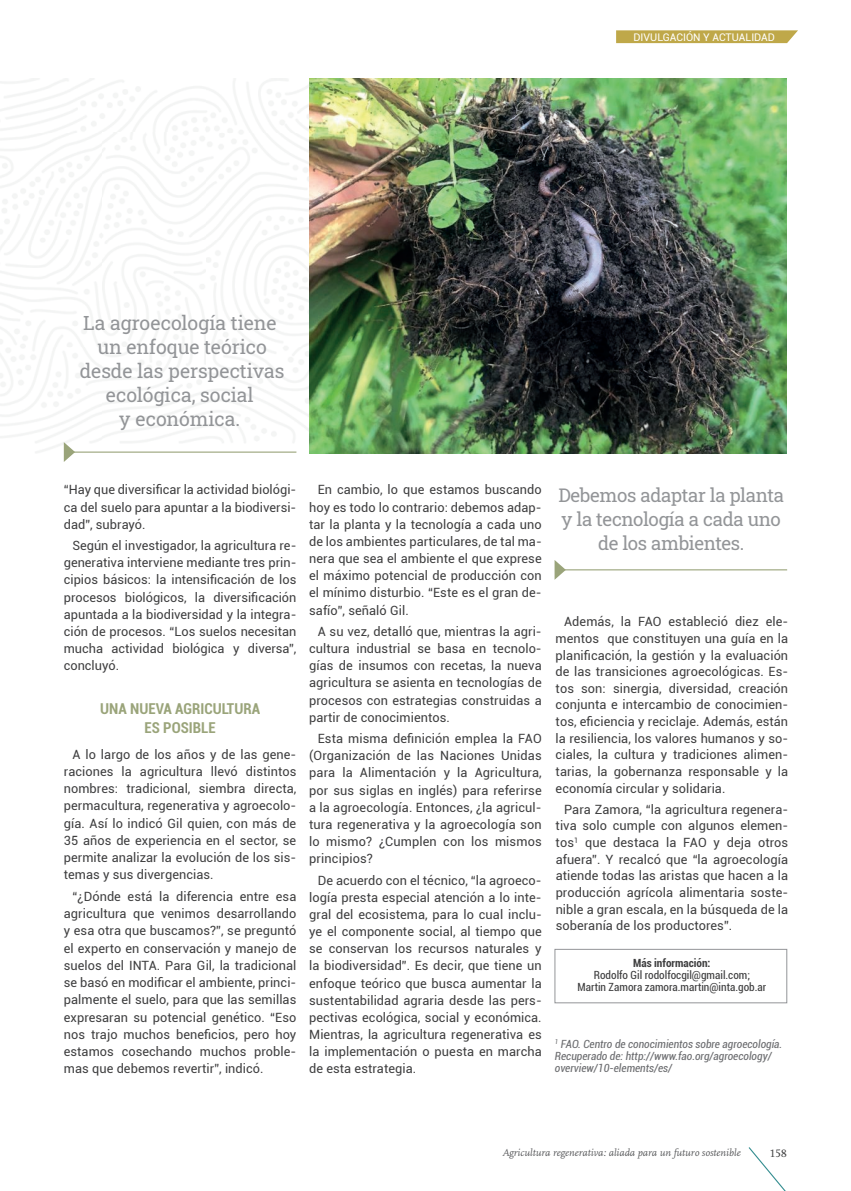
<style>
.page{position:relative;width:851px;height:1191px;background:#fff}
.page>*{position:absolute;margin:0;border:0;box-sizing:border-box;transform-origin:0 0}
.t1{font:19.5px/24px "Roboto Slab";letter-spacing:-.005em;color:#939598;text-align:center}
.t2{font:18.75px/24px "Roboto Slab";letter-spacing:-.02em;color:#939598;text-align:center}
.t3{font:700 condensed 15px/18.6px "Roboto";color:#9aa47a;text-align:center}
.t4{font:12.75px/17.1px "Roboto";letter-spacing:.005em;color:#3e3e3f;text-align:justify}
.t5{font:italic condensed 11.25px/12px "Roboto";color:#6c6d70}
.t6{font:condensed 11.25px/12px "Roboto";color:#3e3e3f;text-align:center}
.t7{font:700 condensed 11.25px "Roboto";color:#3e3e3f}
.t8{font:11.25px "Scala LF";color:#3e3e3f}
.t9{font:italic 10.5px "Scala";color:#57585a}
.t10{font:10.5px "Roboto";color:#fff}
</style>
<div class="page">
<svg style="left:616px;top:30px;width:181px;height:13px;background:#c2ac52"></svg>
<svg style="left:748px;top:1147px;width:38px;height:44px"></svg>
<img style="left:0;top:79px;width:786px;height:374px">
<hr style="left:70px;top:451px;width:226px;height:2px;background:#9aa47a">
<svg style="left:64px;top:442px;width:11px;height:20px"></svg>
<hr style="left:562px;top:569px;width:225px;height:1px;background:#9aa47a">
<svg style="left:554px;top:560px;width:11px;height:20px"></svg>
<div style="left:554px;top:949px;width:233px;height:54px;border:1px solid #939598"></div>
<p class="t10" style="left:633px;top:30px;width:143px">DIVULGACIÓN Y ACTUALIDAD</p>
<h1 class="t1" style="left:80px;top:310px;width:206px">La agroecología tiene un enfoque teórico desde las perspectivas ecológica, social<br>y económica.</h1>
<p class="t4" style="left:64px;top:481px;width:234px">“Hay que diversificar la actividad biológi&shy;ca del suelo para apuntar a la biodiversi&shy;dad”, subrayó.</p>
<p class="t4" style="left:64px;top:536px;width:234px;text-indent:9px">Según el investigador, la agricultura re&shy;generativa interviene mediante tres prin&shy;cipios básicos: la intensificación de los procesos biológicos, la diversificación apuntada a la biodiversidad y la integra&shy;ción de procesos. “Los suelos necesitan mucha actividad biológica y diversa”, concluyó.</p>
<p class="t3" style="left:100px;top:699px;width:161px">UNA NUEVA AGRICULTURA<br>ES POSIBLE</p>
<p class="t4" style="left:64px;top:745px;width:234px;text-indent:9px">A lo largo de los años y de las gene&shy;raciones la agricultura llevó distintos nombres: tradicional, siembra directa, permacultura, regenerativa y agroecolo&shy;gía. Así lo indicó Gil quien, con más de 35 años de experiencia en el sector, se permite analizar la evolución de los sis&shy;temas y sus divergencias.</p>
<p class="t4" style="left:64px;top:887px;width:234px;text-indent:9px">“¿Dónde está la diferencia entre esa agricultura que venimos desarrollando y esa otra que buscamos?”, se preguntó el experto en conservación y manejo de suelos del INTA. Para Gil, la tradicional se basó en modificar el ambiente, princi&shy;palmente el suelo, para que las semillas expresaran su potencial genético. “Eso nos trajo muchos beneficios, pero hoy estamos cosechando muchos proble&shy;mas que debemos revertir”, indicó.</p>
<p class="t4" style="left:309px;top:481px;width:234px;text-indent:9px">En cambio, lo que estamos buscando hoy es todo lo contrario: debemos adap&shy;tar la planta y la tecnología a cada uno de los ambientes particulares, de tal ma&shy;nera que sea el ambiente el que exprese el máximo potencial de producción con el mínimo disturbio. “Este es el gran de&shy;safío”, señaló Gil.</p>
<p class="t4" style="left:309px;top:622px;width:234px;text-indent:9px">A su vez, detalló que, mientras la agri&shy;cultura industrial se basa en tecnolo&shy;gías de insumos con recetas, la nueva agricultura se asienta en tecnologías de procesos con estrategias construidas a partir de conocimientos.</p>
<p class="t4" style="left:309px;top:729px;width:234px;text-indent:9px">Esta misma definición emplea la FAO (Organización de las Naciones Unidas para la Alimentación y la Agricultura, por sus siglas en inglés) para referirse a la agroecología. Entonces, ¿la agricul&shy;tura regenerativa y la agroecología son lo mismo? ¿Cumplen con los mismos principios?</p>
<p class="t4" style="left:309px;top:871px;width:234px;text-indent:9px">De acuerdo con el técnico, “la agroeco&shy;logía presta especial atención a lo inte&shy;gral del ecosistema, para lo cual inclu&shy;ye el componente social, al tiempo que se conservan los recursos naturales y la biodiversidad”. Es decir, que tiene un enfoque teórico que busca aumentar la sustentabilidad agraria desde las pers&shy;pectivas ecológica, social y económica.<br>Mientras, la agricultura regenerativa es la implementación o puesta en marcha de esta estrategia.</p>
<h2 class="t2" style="left:558px;top:483px;width:227px">Debemos adaptar la planta y la tecnología a cada uno de los ambientes.</h2>
<p class="t4" style="left:555px;top:613px;width:234px;line-height:16.6px;text-indent:9px">Además, la FAO estableció diez ele&shy;mentos que constituyen una guía en la planificación, la gestión y la evaluación de las transiciones agroecológicas. Es&shy;tos son: sinergia, diversidad, creación conjunta e intercambio de conocimien&shy;tos, eficiencia y reciclaje. Además, están la resiliencia, los valores humanos y so&shy;ciales, la cultura y tradiciones alimen&shy;tarias, la gobernanza responsable y la economía circular y solidaria.</p>
<p class="t4" style="left:555px;top:800px;width:234px;line-height:16.6px;text-indent:9px">Para Zamora, “la agricultura regenera&shy;tiva solo cumple con algunos elemen&shy;tos<sup>1</sup> que destaca la FAO y deja otros afuera”. Y recalcó que “la agroecología atiende todas las aristas que hacen a la producción agrícola alimentaria soste&shy;nible a gran escala, en la búsqueda de la soberanía de los productores”.</p>
<p class="t7" style="left:633px;top:955px;width:79px">Más información:</p>
<p class="t6" style="left:577px;top:969px;width:190px">Rodolfo Gil rodolfocgil@gmail.com;<br>Martin Zamora zamora.martin@inta.gob.ar</p>
<p class="t5" style="left:555px;top:1037px;width:229px"><sup>1</sup> FAO. Centro de conocimientos sobre agroecología.<br>Recuperado de: http://www.fao.org/agroecology/ overview/10-elements/es/</p>
<p class="t9" style="left:502px;top:1147px;width:240px">Agricultura regenerativa: aliada para un futuro sostenible</p>
<p class="t8" style="left:769px;top:1147px;width:18px">158</p>
</div>
